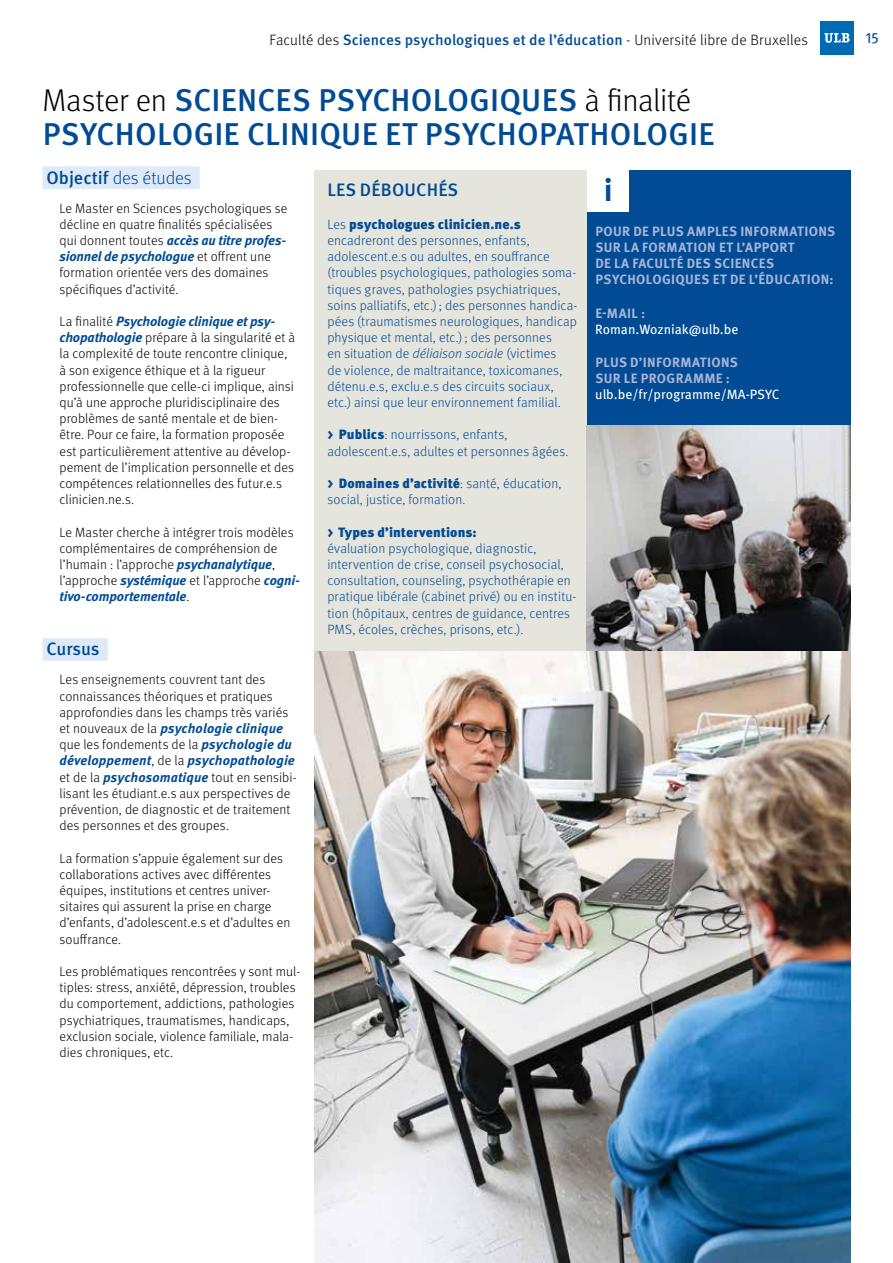
<style>
.page{position:relative;width:893px;height:1263px;background:#fff}
.page>*{position:absolute;margin:0;border:0;box-sizing:border-box;transform-origin:0 0}
.t1{font:500 31.5px/34.5px "Meta OT";letter-spacing:.005em;color:#004b93}
.t2{font:700 31.5px "Meta OT";color:#004b93}
.t3{font:500 18px "Meta OT";letter-spacing:.005em;color:#004b93}
.t4{font:300 18px "Meta OT";letter-spacing:-.005em;color:#004b93}
.t5{font:300 15px "Meta OT";letter-spacing:.01em;color:#000}
.t6{font:15px "Meta OT";color:#004b93}
.t7{font:300 13.5px/16.2px "Meta OT";letter-spacing:.005em;color:#000}
.t8{font:300 13.5px/16.2px "Meta OT";letter-spacing:.005em;color:#004b93}
.t9{font:700 13.5px/16.2px "Meta OT";letter-spacing:.025em;color:#a9b4d9}
.t10{font:13.5px "Meta OT";letter-spacing:-.005em;color:#fff}
.t11{font:900 13.5px "Meta OT";letter-spacing:.005em;color:#004b93}
.s1{font-weight:500;color:#004b93}
.s2{font-weight:300;color:#000}
.s3{font-weight:500}
.s4{font-weight:700;font-style:italic;color:#004b93}
.s5{font-weight:900}
.s6{font-style:italic}
</style>
<div class="page">
<div style="left:821px;top:21px;width:33px;height:33px;background:#006ab4"></div>
<svg style="left:824px;top:33px;width:26px;height:10px"></svg>
<div style="left:43px;top:166px;width:157px;height:23px;background:#dfeaf8"></div>
<div style="left:43px;top:638px;width:65px;height:23px;background:#dfeaf8"></div>
<img style="left:315px;top:651px;width:535px;height:612px">
<div style="left:315px;top:170px;width:272px;height:481px;background:#e5e4dd"></div>
<div style="left:587px;top:170px;width:263px;height:255px;background:#004b93"></div>
<div style="left:587px;top:170px;width:41px;height:42px;background:#fff"></div>
<img style="left:587px;top:425px;width:263px;height:226px">
<p class="t5" style="left:270px;top:31px;width:540px">Faculté des <span class="s1">Sciences psychologiques et de l’éducation</span> - Université libre de Bruxelles</p>
<p class="t6" style="left:865px;top:29px;width:15px">15</p>
<h1 class="t1" style="left:43px;top:83px;width:673px"><span class="s2">Master en</span> SCIENCES PSYCHOLOGIQUES <span class="s2">à finalité<br></span>PSYCHOLOGIE CLINIQUE ET PSYCHOPATHOLOGIE</h1>
<h1 class="t2" style="left:604px;top:170px;width:10px">i</h1>
<h2 class="t4" style="left:47px;top:167px;width:147px"><span class="s3">Objectif</span> des études</h2>
<p class="t7" style="left:60px;top:200px;width:229px">Le Master en Sciences psychologiques se décline en quatre finalités spécialisées qui donnent toutes <span class="s4">accès au titre profes&shy;sionnel de psychologue</span> et offrent une formation orientée vers des domaines spécifiques d’activité.</p>
<p class="t7" style="left:60px;top:313px;width:237px">La finalité <span class="s4">Psychologie clinique et psy&shy;chopathologie</span> prépare à la singularité et à la complexité de toute rencontre clinique, à son exigence éthique et à la rigueur professionnelle que celle-ci implique, ainsi qu’à une approche pluridisciplinaire des problèmes de santé mentale et de bien&shy;être. Pour ce faire, la formation proposée est particulièrement attentive au dévelop&shy;pement de l’implication personnelle et des compétences relationnelles des futur.e.s clinicien.ne.s.</p>
<p class="t7" style="left:60px;top:524px;width:242px">Le Master cherche à intégrer trois modèles complémentaires de compréhension de l’humain : l’approche <span class="s4">psychanalytique</span>, l’approche <span class="s4">systémique</span> et l’approche <span class="s4">cogni&shy;tivo-comportementale</span>.</p>
<h2 class="t3" style="left:47px;top:638px;width:54px">Cursus</h2>
<p class="t7" style="left:60px;top:672px;width:239px">Les enseignements couvrent tant des connaissances théoriques et pratiques approfondies dans les champs très variés et nouveaux de la <span class="s4">psychologie clinique </span>que les fondements de la <span class="s4">psychologie du développement</span>, de la <span class="s4">psychopathologie </span>et de la <span class="s4">psychosomatique</span> tout en sensibi&shy;lisant les étudiant.e.s aux perspectives de prévention, de diagnostic et de traitement des personnes et des groupes.</p>
<p class="t7" style="left:60px;top:850px;width:232px">La formation s’appuie également sur des collaborations actives avec différentes équipes, institutions et centres univer&shy;sitaires qui assurent la prise en charge d’enfants, d’adolescent.e.s et d’adultes en souffrance.</p>
<p class="t7" style="left:60px;top:963px;width:242px">Les problématiques rencontrées y sont mul&shy;tiples: stress, anxiété, dépression, troubles du comportement, addictions, pathologies psychiatriques, traumatismes, handicaps, exclusion sociale, violence familiale, mala&shy;dies chroniques, etc.</p>
<h2 class="t3" style="left:327px;top:179px;width:132px">LES DÉBOUCHÉS</h2>
<p class="t8" style="left:327px;top:216px;width:252px">Les <span class="s5">psychologues clinicien.ne.s </span>encadreront des personnes, enfants, adolescent.e.s ou adultes, en souffrance (troubles psychologiques, pathologies soma&shy;tiques graves, pathologies psychiatriques, soins palliatifs, etc.) ; des personnes handica&shy;pées (traumatismes neurologiques, handicap physique et mental, etc.) ; des personnes<br>en situation de <span class="s6">déliaison sociale</span> (victimes<br>de violence, de maltraitance, toxicomanes, détenu.e.s, exclu.e.s des circuits sociaux, etc.) ainsi que leur environnement familial.</p>
<p class="t8" style="left:327px;top:427px;width:242px"><span class="s5">&gt; Publics</span>: nourrissons, enfants, adolescent.e.s, adultes et personnes âgées.</p>
<p class="t8" style="left:327px;top:475px;width:236px"><span class="s5">&gt; Domaines d’activité</span>: santé, éducation, social, justice, formation.</p>
<p class="t11" style="left:327px;top:524px;width:151px">&gt; Types d’interventions:</p>
<p class="t8" style="left:327px;top:540px;width:251px">évaluation psychologique, diagnostic, intervention de crise, conseil psychosocial, consultation, counseling, psychothérapie en pratique libérale (cabinet privé) ou en institu&shy;tion (hôpitaux, centres de guidance, centres PMS, écoles, crèches, prisons, etc.).</p>
<p class="t9" style="left:595px;top:223px;width:241px">POUR DE PLUS AMPLES INFORMATIONS<br>SUR LA FORMATION ET L’APPORT<br>DE LA FACULTÉ DES SCIENCES<br>PSYCHOLOGIQUES ET DE L’ÉDUCATION:</p>
<p class="t9" style="left:595px;top:305px;width:51px">E-MAIL :</p>
<p class="t10" style="left:595px;top:321px;width:145px">Roman.Wozniak@ulb.be</p>
<p class="t9" style="left:595px;top:354px;width:144px">PLUS D’INFORMATIONS<br>SUR LE PROGRAMME :</p>
<p class="t10" style="left:595px;top:386px;width:186px">ulb.be/fr/programme/MA-PSYC</p>
</div>
